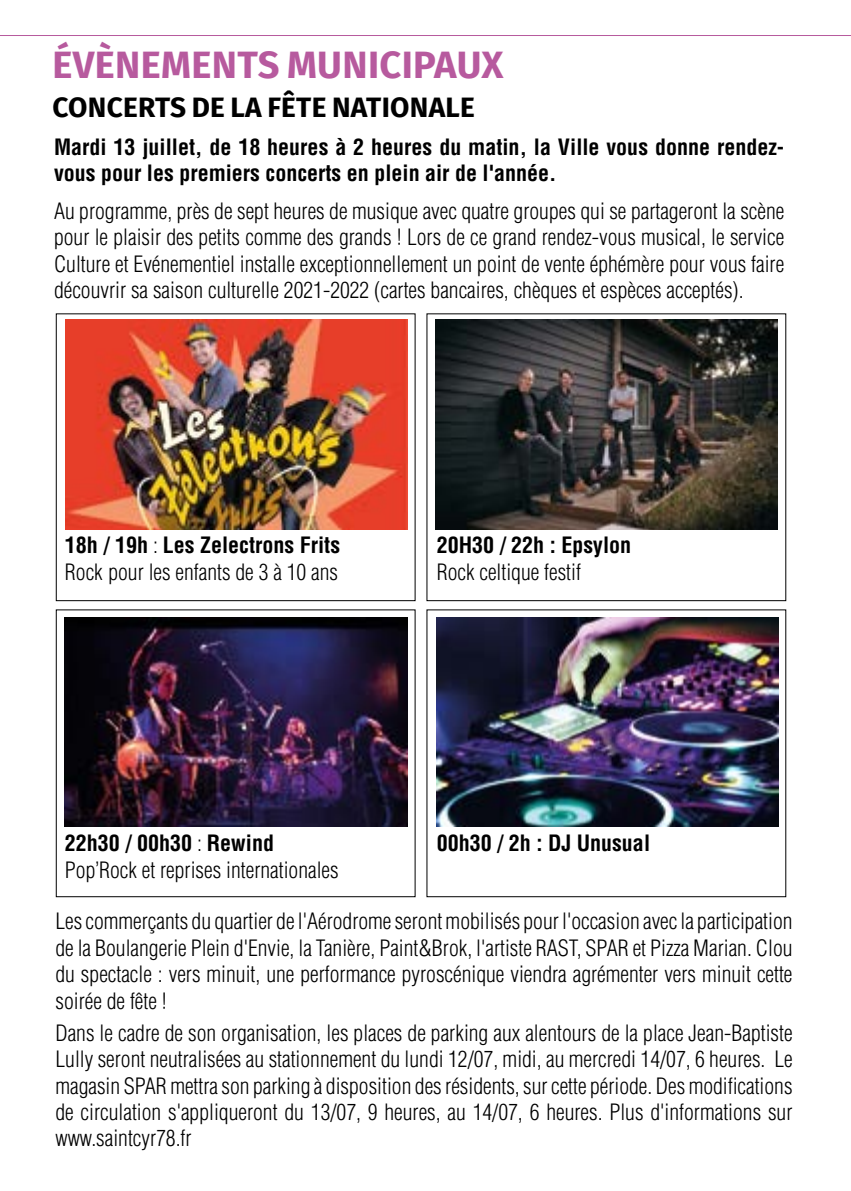
<style>
.page{position:relative;width:851px;height:1191px;background:#fff}
.page>*{position:absolute;margin:0;border:0;box-sizing:border-box;transform-origin:0 0}
.t1{font:700 38px "Fira Sans";letter-spacing:.01em;color:#b75a9e}
.t2{font:700 28px "Fira Sans";letter-spacing:.01em;color:#000}
.t3{font:300 condensed 22px/26.4px "Helvetica LT Std";color:#000;text-align:justify}
.t4{font:700 condensed 22px/26.4px "Helvetica LT Std";color:#000}
.s1{font-weight:700}
</style>
<div class="page">
<hr style="left:0;top:35px;width:850px;height:1px;background:#b75a9e">
<img style="left:65px;top:320px;width:342px;height:209px">
<img style="left:65px;top:617px;width:342px;height:209px">
<img style="left:435px;top:320px;width:342px;height:209px">
<img style="left:436px;top:617px;width:342px;height:209px">
<div style="left:56px;top:313px;width:359px;height:288px;border:1px solid #000"></div>
<div style="left:56px;top:609px;width:359px;height:288px;border:1px solid #000"></div>
<h1 class="t1" style="left:52px;top:33px;width:452px">ÉVÈNEMENTS MUNICIPAUX</h1>
<p class="t2" style="left:52px;top:84px;width:424px">CONCERTS DE LA FÊTE NATIONALE</p>
<p class="t4" style="left:54px;top:133px;width:731px">Mardi 13 juillet, de 18 heures à 2 heures du matin, la Ville vous donne rendez&shy;vous pour les premiers concerts en plein air de l'année.</p>
<p class="t3" style="left:54px;top:197px;width:731px">Au programme, près de sept heures de musique avec quatre groupes qui se partageront la scène pour le plaisir des petits comme des grands ! Lors de ce grand rendez-vous musical, le service Culture et Evénementiel installe exceptionnellement un point de vente éphémère pour vous faire découvrir sa saison culturelle 2021-2022 (cartes bancaires, chèques et espèces acceptés).</p>
<p class="t3" style="left:65px;top:532px;width:276px"><span class="s1">18h / 19h</span> : <span class="s1">Les Zelectrons Frits<br></span>Rock pour les enfants de 3 à 10 ans</p>
<p class="t4" style="left:436px;top:532px;width:196px">20H30 / 22h : Epsylon</p>
<p class="t3" style="left:436px;top:558px;width:146px">Rock celtique festif</p>
<p class="t3" style="left:65px;top:830px;width:275px"><span class="s1">22h30 / 00h30</span> : <span class="s1">Rewind<br></span>Pop’Rock et reprises internationales</p>
<p class="t4" style="left:436px;top:830px;width:215px">00h30 / 2h : DJ Unusual</p>
<p class="t3" style="left:55px;top:908px;width:738px">Les commerçants du quartier de l'Aérodrome seront mobilisés pour l'occasion avec la participation de la Boulangerie Plein d'Envie, la Tanière, Paint&amp;Brok, l'artiste RAST, SPAR et Pizza Marian. Clou du spectacle : vers minuit, une performance pyroscénique viendra agrémenter vers minuit cette soirée de fête !</p>
<p class="t3" style="left:55px;top:1019px;width:738px">Dans le cadre de son organisation, les places de parking aux alentours de la place Jean-Baptiste Lully seront neutralisées au stationnement du lundi 12/07, midi, au mercredi 14/07, 6 heures. Le magasin SPAR mettra son parking à disposition des résidents, sur cette période. Des modifications de circulation s'appliqueront du 13/07, 9 heures, au 14/07, 6 heures. Plus d'informations sur www.saintcyr78.fr</p>
</div>
